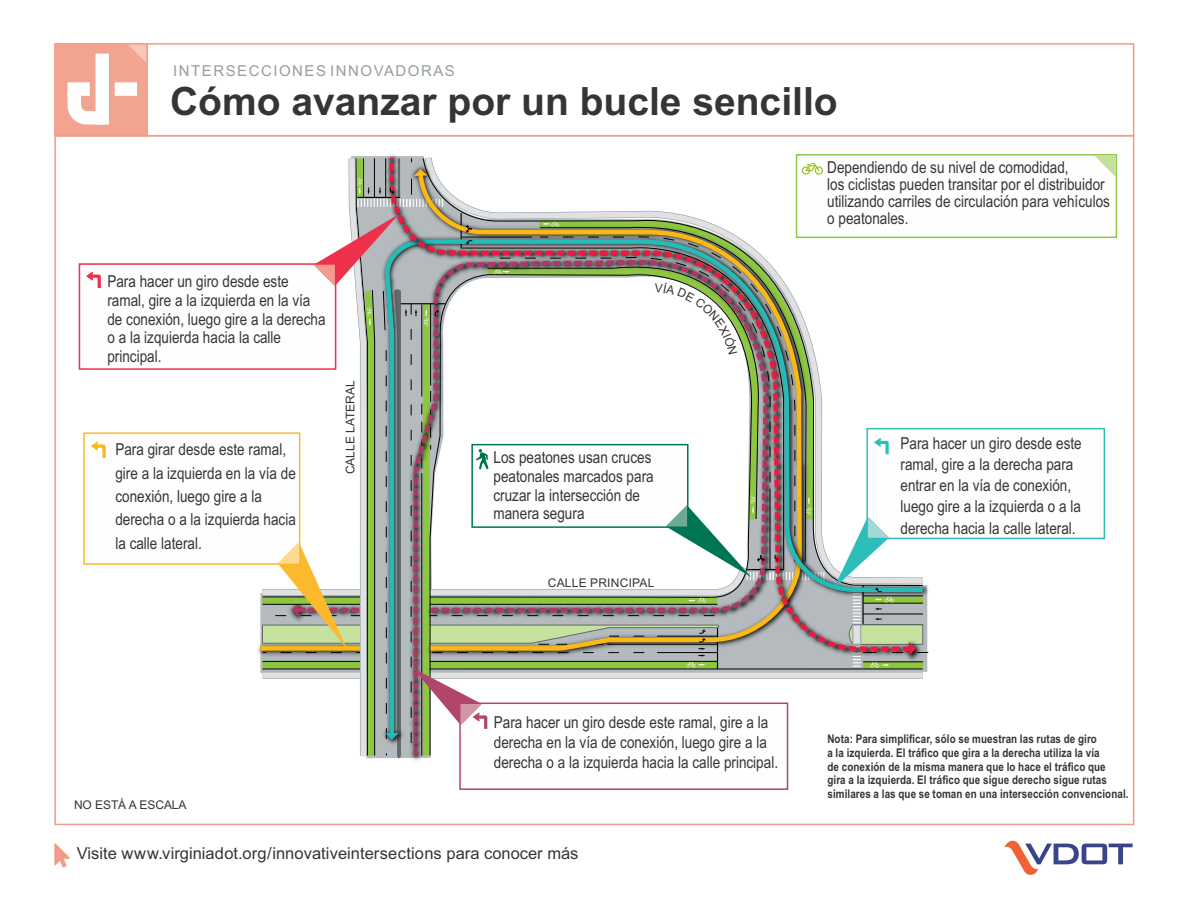
<style>
.page{position:relative;width:1188px;height:918px;background:#fff}
.page>*{position:absolute;margin:0;border:0;box-sizing:border-box;transform-origin:0 0}
.t1{font:700 39px "Arial";color:#373435}
.t2{font:16.5px/18.8px "Arial Narrow";color:#373435}
.t3{font:16.5px "Arial";color:#373435}
.t4{font:15px "Arial";letter-spacing:.1em;color:#969ea3}
.t5{font:700 12px/13.6px "Arial Narrow";letter-spacing:.01em;color:#373435}
.t6{font:12px "Arial";color:#373435}
.t7{font:12px "Arial";letter-spacing:.02em;color:#373435}
</style>
<div class="page">
<svg style="left:824px;top:238px;width:103px;height:441px"></svg>
<svg style="left:824px;top:238px;width:91px;height:415px"></svg>
<div style="left:796px;top:154px;width:321px;height:84px;border:2px solid #8fc74a"></div>
<div style="left:146px;top:43px;width:988px;height:93px;border:2px solid #f29b88"></div>
<svg style="left:1094px;top:156px;width:22px;height:21px"></svg>
<svg style="left:1005px;top:841px;width:128px;height:34px"></svg>
<div style="left:54px;top:43px;width:94px;height:93px;background:#f3a491"></div>
<svg style="left:130px;top:46px;width:15px;height:15px"></svg>
<div style="left:115px;top:82px;width:22px;height:14px;background:#fefefe"></div>
<div style="left:96px;top:54px;width:13px;height:71px;background:#fefefe"></div>
<svg style="left:67px;top:79px;width:51px;height:46px"></svg>
<div style="left:79px;top:263px;width:257px;height:107px;border:2px solid #ee314b"></div>
<div style="left:867px;top:429px;width:237px;height:109px;background:#fefefe"></div>
<div style="left:866px;top:428px;width:239px;height:111px;border:2px solid #2fbdba"></div>
<svg style="left:834px;top:517px;width:94px;height:151px"></svg>
<div style="left:459px;top:703px;width:329px;height:87px;border:2px solid #b1466a"></div>
<div style="left:83px;top:432px;width:217px;height:133px;border:2px solid #fdb92e"></div>
<svg style="left:86px;top:272px;width:15px;height:16px"></svg>
<svg style="left:91px;top:442px;width:15px;height:16px"></svg>
<svg style="left:874px;top:438px;width:15px;height:16px"></svg>
<svg style="left:256px;top:154px;width:568px;height:609px"></svg>
<p class="t4" style="left:173px;top:65px;width:283px">INTERSECCIONES INNOVADORAS</p>
<h1 class="t1" style="left:170px;top:86px;width:669px">Cómo avanzar por un bucle sencillo</h1>
<p class="t2" style="left:107px;top:274px;width:220px">Para hacer un giro desde este ramal, gire a la izquierda en la vía de conexión, luego gire a la derecha o a la izquierda hacia la calle principal.</p>
<p class="t2" style="left:115px;top:439px;width:182px;line-height:23.4px">Para girar desde este ramal, gire a la izquierda en la vía de conexión, luego gire a la derecha o a la izquierda hacia la calle lateral.</p>
<p class="t6" style="left:346px;top:474px;width:95px;rotate:-90deg">CALLE LATERAL</p>
<p class="t2" style="left:494px;top:450px;width:162px">Los peatones usan cruces peatonales marcados para cruzar la intersección de manera segura</p>
<p class="t7" style="left:548px;top:578px;width:108px">CALLE PRINCIPAL</p>
<p class="t2" style="left:827px;top:161px;width:284px;line-height:16.8px">Dependiendo de su nivel de comodidad,<br>los ciclistas pueden transitar por el distribuidor utilizando carriles de circulación para vehículos o peatonales.</p>
<p class="t2" style="left:901px;top:434px;width:183px;line-height:21.1px">Para hacer un giro desde este ramal, gire a la derecha para entrar en la vía de conexión, luego gire a la izquierda o a la derecha hacia la calle lateral.</p>
<p class="t2" style="left:494px;top:713px;width:286px;line-height:20.2px">Para hacer un giro desde este ramal, gire a la derecha en la vía de conexión, luego gire a la derecha o a la izquierda hacia la calle principal.</p>
<p class="t6" style="left:74px;top:801px;width:114px">NO ESTÁ A ESCALA</p>
<p class="t3" style="left:77px;top:847px;width:503px">Visite www.virginiadot.org/innovativeintersections para conocer más</p>
<p class="t5" style="left:827px;top:733px;width:303px">Nota: Para simplificar, sólo se muestran las rutas de giro<br>a la izquierda. El tráfico que gira a la derecha utiliza la vía<br>de conexión de la misma manera que lo hace el tráfico que<br>gira a la izquierda. El tráfico que sigue derecho sigue rutas similares a las que se toman en una intersección convencional.</p>
</div>
